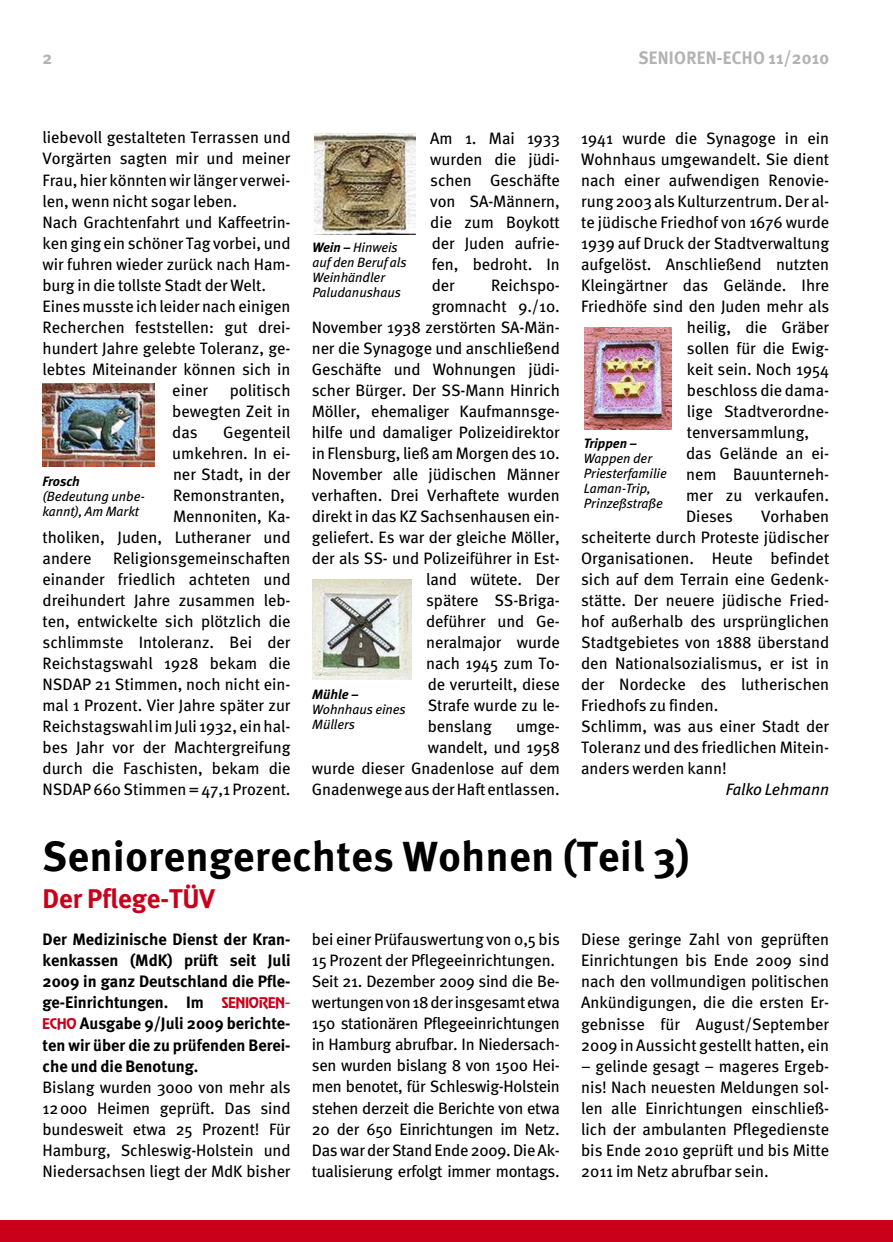
<style>
.page{position:relative;width:893px;height:1242px;background:#fff}
.page>*{position:absolute;margin:0;border:0;box-sizing:border-box;transform-origin:0 0}
.t1{font:700 42px "Meta";letter-spacing:.015em;color:#000}
.t2{font:700 27px "Meta";color:#ca001b}
.t3{font:700 18px "Meta";letter-spacing:.015em;color:#b3b3b3}
.t4{font:16.5px/21px "Meta";color:#000;text-align:justify}
.t5{font:700 16.5px/21px "Meta";color:#000;text-align:justify}
.t6{font:italic 16.5px "Meta";color:#000}
.t7{font:italic 13.5px/15px "Meta";color:#000}
.t8{font:italic 13.5px/15px "Meta Book LF";color:#000}
.t9{font:italic 700 13.5px "Meta";color:#000}
.s1{font-weight:700}
.s2{font-family:"On Stage Serial";font-size:15px;color:#ca001b}
.s3{font-family:"Lucida Grande";font-weight:400;color:#ca001b}
</style>
<div class="page">
<div style="left:0;top:1220px;width:893px;height:22px;background:#ca001b"></div>
<img style="left:43px;top:384px;width:111px;height:82px">
<img style="left:313px;top:579px;width:98px;height:100px">
<img style="left:315px;top:134px;width:100px;height:100px">
<img style="left:585px;top:327px;width:87px;height:102px">
<p class="t3" style="left:43px;top:47px;width:11px">2</p>
<p class="t3" style="left:638px;top:47px;width:192px">SENIOREN-ECHO 11/2010</p>
<p class="t4" style="left:43px;top:127px;width:250px">liebevoll gestalteten Terrassen und</p>
<p class="t4" style="left:43px;top:148px;width:250px">Vorgärten sagten mir und meiner</p>
<p class="t4" style="left:43px;top:169px;width:250px">Frau, hier könnten wir länger verwei-</p>
<p class="t4" style="left:43px;top:190px;width:196px">len, wenn nicht sogar leben.</p>
<p class="t4" style="left:43px;top:211px;width:250px">Nach Grachtenfahrt und Kaffeetrin-</p>
<p class="t4" style="left:43px;top:232px;width:250px">ken ging ein schöner Tag vorbei, und</p>
<p class="t4" style="left:43px;top:253px;width:250px">wir fuhren wieder zurück nach Ham-</p>
<p class="t4" style="left:43px;top:274px;width:225px">burg in die tollste Stadt der Welt.</p>
<p class="t4" style="left:43px;top:295px;width:250px">Eines musste ich leider nach einigen</p>
<p class="t4" style="left:43px;top:316px;width:250px">Recherchen feststellen: gut drei-</p>
<p class="t4" style="left:43px;top:337px;width:250px">hundert Jahre gelebte Toleranz, ge-</p>
<p class="t4" style="left:43px;top:358px;width:250px">lebtes Miteinander können sich in</p>
<p class="t4" style="left:172px;top:379px;width:37px">einer</p>
<p class="t4" style="left:172px;top:379px;width:120px;text-indent:57px">politisch bewegten Zeit in das</p>
<p class="t4" style="left:223px;top:421px;width:69px">Gegenteil</p>
<p class="t4" style="left:172px;top:442px;width:120px">umkehren. In ei-</p>
<p class="t4" style="left:173px;top:463px;width:119px">ner Stadt, in der</p>
<p class="t4" style="left:173px;top:484px;width:113px">Remonstranten,</p>
<p class="t4" style="left:173px;top:505px;width:119px">Mennoniten, Ka-</p>
<p class="t4" style="left:43px;top:526px;width:250px">tholiken, Juden, Lutheraner und</p>
<p class="t4" style="left:43px;top:547px;width:50px">andere</p>
<p class="t9" style="left:43px;top:476px;width:39px">Frosch</p>
<p class="t7" style="left:43px;top:490px;width:104px">(Bedeutung unbe&shy;kannt), Am Markt</p>
<p class="t4" style="left:43px;top:547px;width:250px;text-indent:71px">Religionsgemeinschaften einander friedlich achteten und dreihundert Jahre zusammen leb&shy;ten, entwickelte sich plötzlich die schlimmste Intoleranz. Bei der Reichstagswahl 1928 bekam die NSDAP 21 Stimmen, noch nicht ein&shy;mal 1 Prozent. Vier Jahre später zur Reichstagswahl im Juli 1932, ein hal&shy;bes Jahr vor der Machtergreifung durch die Faschisten, bekam die NSDAP 660 Stimmen = 47,1 Prozent.</p>
<p class="t4" style="left:430px;top:127px;width:131px">Am 1. Mai 1933 wurden die jüdi&shy;schen Geschäfte von SA-Männern, die zum Boykott der Juden aufrie&shy;fen, bedroht. In der</p>
<p class="t7" style="left:312px;top:241px;width:96px"><span class="s1">Wein –</span> Hinweis auf den Beruf als<br>Weinhändler<br>Paludanushaus</p>
<p class="t4" style="left:491px;top:274px;width:70px">Reichspo-</p>
<p class="t4" style="left:432px;top:295px;width:130px">gromnacht 9./10.</p>
<p class="t4" style="left:312px;top:316px;width:249px">November 1938 zerstörten SA-Män-</p>
<p class="t4" style="left:312px;top:337px;width:249px">ner die Synagoge und anschließend</p>
<p class="t4" style="left:312px;top:358px;width:250px">Geschäfte und Wohnungen jüdi-</p>
<p class="t4" style="left:312px;top:379px;width:250px">scher Bürger. Der SS-Mann Hinrich</p>
<p class="t4" style="left:312px;top:400px;width:249px">Möller, ehemaliger Kaufmannsge-</p>
<p class="t4" style="left:312px;top:421px;width:250px">hilfe und damaliger Polizeidirektor</p>
<p class="t4" style="left:312px;top:442px;width:249px">in Flensburg, ließ am Morgen des 10.</p>
<p class="t4" style="left:312px;top:463px;width:249px">November alle jüdischen Männer</p>
<p class="t4" style="left:312px;top:484px;width:249px">verhaften. Drei Verhaftete wurden</p>
<p class="t4" style="left:312px;top:505px;width:249px">direkt in das KZ Sachsenhausen ein-</p>
<p class="t4" style="left:312px;top:526px;width:250px">geliefert. Es war der gleiche Möller,</p>
<p class="t4" style="left:312px;top:547px;width:250px">der als SS- und Polizeiführer in Est-</p>
<p class="t4" style="left:426px;top:568px;width:135px">land wütete. Der</p>
<p class="t4" style="left:426px;top:589px;width:135px">spätere SS-Briga-</p>
<p class="t4" style="left:426px;top:610px;width:135px">deführer und Ge-</p>
<p class="t4" style="left:426px;top:631px;width:135px">neralmajor wurde</p>
<p class="t4" style="left:426px;top:652px;width:135px">nach 1945 zum To-</p>
<p class="t4" style="left:428px;top:673px;width:134px">de verurteilt, diese</p>
<p class="t4" style="left:428px;top:694px;width:134px">Strafe wurde zu le-</p>
<p class="t4" style="left:428px;top:715px;width:66px">benslang</p>
<p class="t9" style="left:312px;top:690px;width:48px">Mühle –</p>
<p class="t7" style="left:312px;top:703px;width:95px">Wohnhaus eines<br>Müllers</p>
<p class="t4" style="left:312px;top:715px;width:250px;text-align:right">umge-<br>wandelt, und 1958<br>wurde dieser Gnadenlose auf dem<br>Gnadenwege aus der Haft entlassen.</p>
<p class="t4" style="left:581px;top:127px;width:250px">1941 wurde die Synagoge in ein</p>
<p class="t4" style="left:581px;top:148px;width:250px">Wohnhaus umgewandelt. Sie dient</p>
<p class="t4" style="left:581px;top:169px;width:250px">nach einer aufwendigen Renovie-</p>
<p class="t4" style="left:581px;top:190px;width:250px">rung 2003 als Kulturzentrum. Der al-</p>
<p class="t4" style="left:581px;top:211px;width:250px">te jüdische Friedhof von 1676 wurde</p>
<p class="t4" style="left:581px;top:232px;width:250px">1939 auf Druck der Stadtverwaltung</p>
<p class="t4" style="left:581px;top:253px;width:250px">aufgelöst. Anschließend nutzten</p>
<p class="t4" style="left:581px;top:274px;width:250px">Kleingärtner das Gelände. Ihre</p>
<p class="t4" style="left:581px;top:295px;width:250px">Friedhöfe sind den Juden mehr als</p>
<p class="t4" style="left:687px;top:316px;width:144px">heilig, die Gräber</p>
<p class="t4" style="left:687px;top:337px;width:144px">sollen für die Ewig-</p>
<p class="t4" style="left:687px;top:358px;width:144px">keit sein. Noch 1954</p>
<p class="t4" style="left:687px;top:379px;width:144px">beschloss die dama-</p>
<p class="t4" style="left:687px;top:400px;width:144px">lige Stadtverordne-</p>
<p class="t4" style="left:687px;top:421px;width:124px">tenversammlung,</p>
<p class="t4" style="left:686px;top:442px;width:145px">das Gelände an ei-</p>
<p class="t4" style="left:686px;top:463px;width:145px">nem Bauunterneh-</p>
<p class="t4" style="left:686px;top:484px;width:145px">mer zu verkaufen.</p>
<p class="t4" style="left:686px;top:505px;width:48px">Dieses</p>
<p class="t9" style="left:584px;top:438px;width:55px">Trippen –</p>
<p class="t8" style="left:584px;top:452px;width:84px">Wappen der<br>Priesterfamilie<br>Laman-Trip,<br>Prinzeßstraße</p>
<p class="t4" style="left:581px;top:505px;width:250px;text-align:left;text-indent:180px">Vorhaben scheiterte durch Proteste jüdischer<br>Organisationen. Heute befindet sich auf dem Terrain eine Gedenk&shy;stätte. Der neuere jüdische Fried&shy;hof außerhalb des ursprünglichen<br>Stadtgebietes von 1888 überstand den Nationalsozialismus, er ist in der Nordecke des lutherischen<br>Friedhofs zu finden.<br>Schlimm, was aus einer Stadt der<br>Toleranz und des friedlichen Mitein&shy;anders werden kann!</p>
<p class="t6" style="left:726px;top:783px;width:105px">Falko Lehmann</p>
<h1 class="t1" style="left:43px;top:832px;width:648px">Seniorengerechtes Wohnen (Teil 3)</h1>
<h2 class="t2" style="left:43px;top:882px;width:174px">Der Pflege-TÜV</h2>
<p class="t5" style="left:43px;top:929px;width:250px">Der Medizinische Dienst der Kran&shy;kenkassen (MdK) prüft seit Juli 2009 in ganz Deutschland die Pfle&shy;ge-Einrichtungen. Im <span class="s2">SENIOREN</span><span class="s3">-</span><span class="s2">ECHO</span> Ausgabe 9/Juli 2009 berichte&shy;ten wir über die zu prüfenden Berei&shy;che und die Benotung.</p>
<p class="t4" style="left:43px;top:1076px;width:250px">Bislang wurden 3000 von mehr als 12000 Heimen geprüft. Das sind bundesweit etwa 25 Prozent! Für Hamburg, Schleswig-Holstein und Niedersachsen liegt der MdK bisher</p>
<p class="t4" style="left:312px;top:929px;width:250px;text-align:left">bei einer Prüfauswertung von 0,5 bis 15 Prozent der Pflegeeinrichtungen.<br>Seit 21. Dezember 2009 sind die Be&shy;wertungenvon18derinsgesamtetwa 150 stationären Pflegeeinrichtungen in Hamburg abrufbar. In Niedersach&shy;sen wurden bislang 8 von 1500 Hei&shy;men benotet, für Schleswig-Holstein stehen derzeit die Berichte von etwa 20 der 650 Einrichtungen im Netz.<br>Das war der Stand Ende 2009. Die Ak&shy;tualisierung erfolgt immer montags.</p>
<p class="t4" style="left:581px;top:929px;width:250px">Diese geringe Zahl von geprüften Einrichtungen bis Ende 2009 sind nach den vollmundigen politischen Ankündigungen, die die ersten Er&shy;gebnisse für August/September 2009 in Aussicht gestellt hatten, ein</p>
<p class="t4" style="left:581px;top:1055px;width:250px">– gelinde gesagt – mageres Ergeb&shy;nis! Nach neuesten Meldungen sol&shy;len alle Einrichtungen einschließ&shy;lich der ambulanten Pflegedienste bis Ende 2010 geprüft und bis Mitte 2011 im Netz abrufbar sein.</p>
</div>
